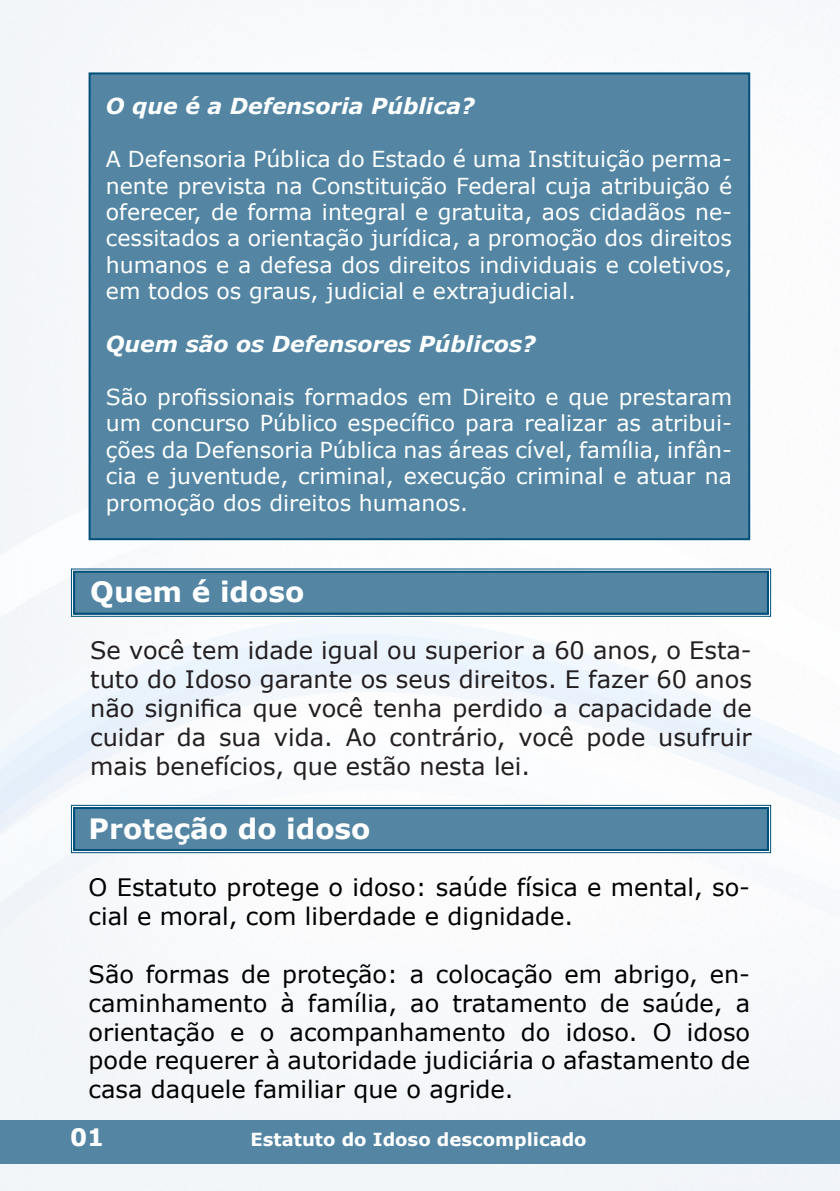
<style>
.page{position:relative;width:840px;height:1191px;background:#fff}
.page>*{position:absolute;margin:0;border:0;box-sizing:border-box;transform-origin:0 0}
.t1{font:700 28px "Verdana";color:#fff}
.t2{font:24px/28.8px "Verdana";color:#000}
.t3{font:24px/28.8px "Verdana";color:#231f20;text-align:justify}
.t4{font:700 24px "Verdana";color:#fff}
.t5{font:22px/26.4px "Verdana";color:#fdffff;text-align:justify}
.t6{font:italic 700 22px "Verdana";color:#fdffff}
.t7{font:700 18px "Verdana";color:#fff}
</style>
<div class="page">
<img style="left:0;top:0;width:839px;height:1191px">
<div style="left:0;top:1120px;width:839px;height:44px;background:#5486a4"></div>
<svg style="left:71px;top:568px;width:699px;height:49px;background:#5688a5"></svg>
<div style="left:73px;top:570px;width:695px;height:44px;border:2px solid #00507a"></div>
<svg style="left:71px;top:804px;width:699px;height:49px;background:#5b8ba8"></svg>
<div style="left:73px;top:807px;width:695px;height:44px;border:2px solid #00507a"></div>
<div style="left:88px;top:72px;width:661px;height:468px;background:#5486a4;border:2px solid #00507a"></div>
<p class="t6" style="left:106px;top:92px;width:370px">O que é a Defensoria Pública?</p>
<p class="t5" style="left:106px;top:145px;width:627px">A Defensoria Pública do Estado é uma Instituição perma&shy;nente prevista na Constituição Federal cuja atribuição é oferecer, de forma integral e gratuita, aos cidadãos ne&shy;cessitados a orientação jurídica, a promoção dos direitos humanos e a defesa dos direitos individuais e coletivos, em todos os graus, judicial e extrajudicial.</p>
<p class="t6" style="left:106px;top:330px;width:431px">Quem são os Defensores Públicos?</p>
<p class="t5" style="left:106px;top:383px;width:627px">São profissionais formados em Direito e que prestaram um concurso Público específico para realizar as atribui&shy;ções da Defensoria Pública nas áreas cível, família, infân&shy;cia e juventude, criminal, execução criminal e atuar na promoção dos direitos humanos.</p>
<p class="t1" style="left:90px;top:573px;width:215px">Quem é idoso</p>
<p class="t3" style="left:90px;top:635px;width:662px">Se você tem idade igual ou superior a 60 anos, o Esta&shy;tuto do Idoso garante os seus direitos. E fazer 60 anos não significa que você tenha perdido a capacidade de cuidar da sua vida. Ao contrário, você pode usufruir mais benefícios, que estão nesta lei.</p>
<p class="t1" style="left:88px;top:811px;width:283px">Proteção do idoso</p>
<p class="t2" style="left:88px;top:872px;width:662px">O Estatuto protege o idoso: saúde física e mental, so&shy;cial e moral, com liberdade e dignidade.</p>
<p class="t2" style="left:88px;top:959px;width:662px;text-align:justify">São formas de proteção: a colocação em abrigo, en&shy;caminhamento à família, ao tratamento de saúde, a orientação e o acompanhamento do idoso. O idoso pode requerer à autoridade judiciária o afastamento de casa daquele familiar que o agride.</p>
<p class="t4" style="left:70px;top:1122px;width:36px">01</p>
<p class="t7" style="left:250px;top:1128px;width:337px">Estatuto do Idoso descomplicado</p>
</div>
